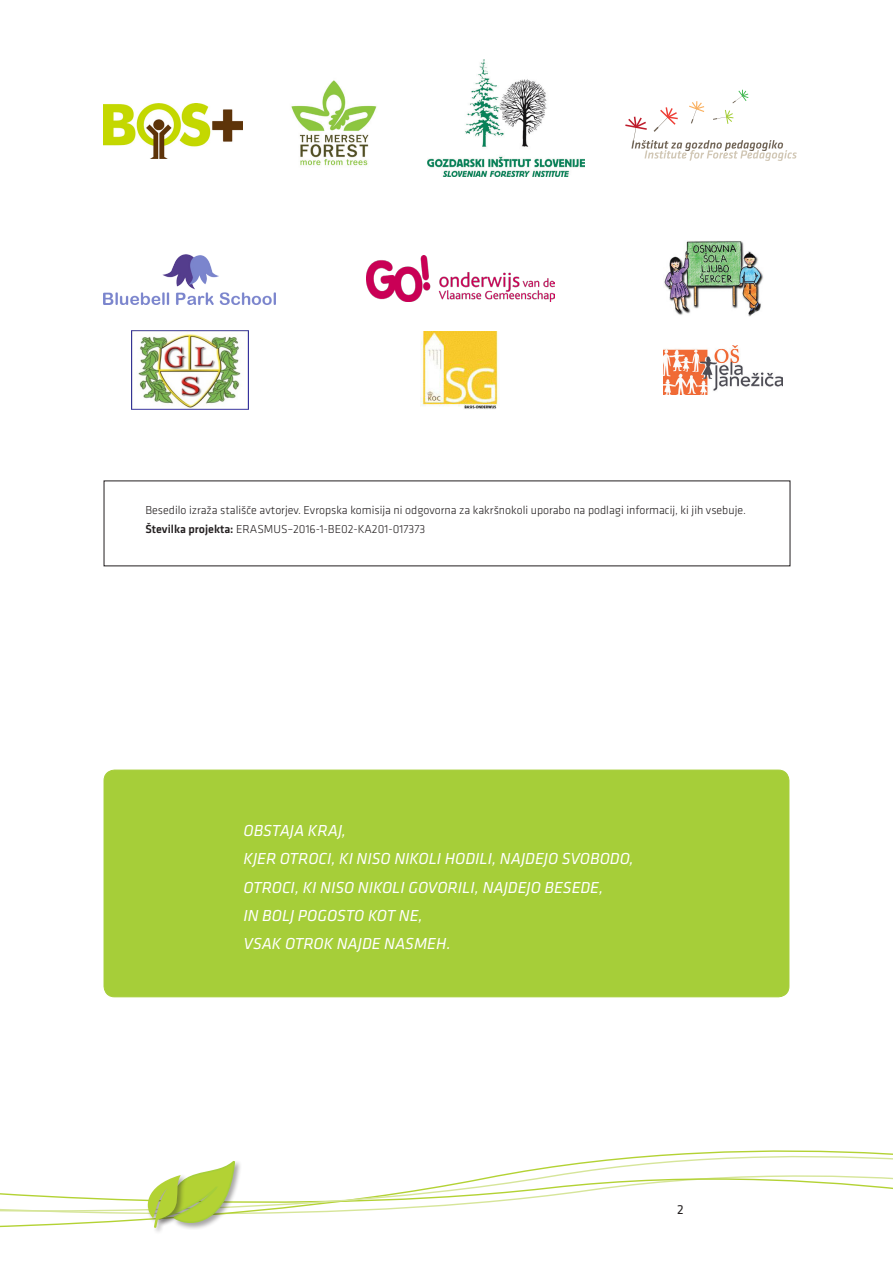
<style>
.page{position:relative;width:893px;height:1263px;background:#fff}
.page>*{position:absolute;margin:0;border:0;box-sizing:border-box;transform-origin:0 0}
.TOC_šola{font:italic 16.5px "Klavika";color:#fff}
.body_tekst{font:13.5px "Klavika";color:#231f20}
.TOC_body_text{font:300 12px "Klavika";color:#231f20}
.s1{font-weight:500}
</style>
<div class="page">
<svg style="left:0;top:1150px;width:893px;height:78px"></svg>
<div style="left:156px;top:1159px;width:87px;height:71px;background:#231f20;opacity:.4"></div>
<div style="left:146px;top:1174px;width:42px;height:61px;background:#231f20;opacity:.4"></div>
<svg style="left:144px;top:1161px;width:92px;height:67px"></svg>
<div style="left:104px;top:770px;width:685px;height:227px;background:#a6ce39;border-radius:11px"></div>
<div style="left:104px;top:770px;width:685px;height:227px;border:1px solid #a6ce39;border-radius:11px"></div>
<svg style="left:625px;top:90px;width:172px;height:71px"></svg>
<img style="left:664px;top:241px;width:99px;height:76px">
<img style="left:663px;top:345px;width:120px;height:49px">
<img style="left:104px;top:103px;width:139px;height:56px">
<img style="left:132px;top:330px;width:117px;height:79px">
<img style="left:366px;top:255px;width:188px;height:47px">
<img style="left:421px;top:331px;width:77px;height:78px">
<img style="left:427px;top:60px;width:158px;height:116px">
<img style="left:291px;top:80px;width:86px;height:86px">
<img style="left:104px;top:254px;width:172px;height:51px">
<p class="TOC_body_text" style="left:145px;top:503px;width:602px">Besedilo izraža stališče avtorjev. Evropska komisija ni odgovorna za kakršnokoli uporabo na podlagi informacij, ki jih vsebuje.</p>
<p class="TOC_body_text" style="left:145px;top:522px;width:282px"><span class="s1">Številka projekta:</span> ERASMUS–2016-1-BE02-KA201-017373</p>
<p class="TOC_šola" style="left:243px;top:821px;width:104px">OBSTAJA KRAJ,</p>
<p class="TOC_šola" style="left:243px;top:850px;width:392px">KJER OTROCI, KI NISO NIKOLI HODILI, NAJDEJO SVOBODO,</p>
<p class="TOC_šola" style="left:243px;top:878px;width:361px">OTROCI, KI NISO NIKOLI GOVORILI, NAJDEJO BESEDE,</p>
<p class="TOC_šola" style="left:243px;top:906px;width:181px">IN BOLJ POGOSTO KOT NE,</p>
<p class="TOC_šola" style="left:243px;top:935px;width:209px">VSAK OTROK NAJDE NASMEH.</p>
<p class="body_tekst" style="left:677px;top:1202px;width:8px">2</p>
</div>
